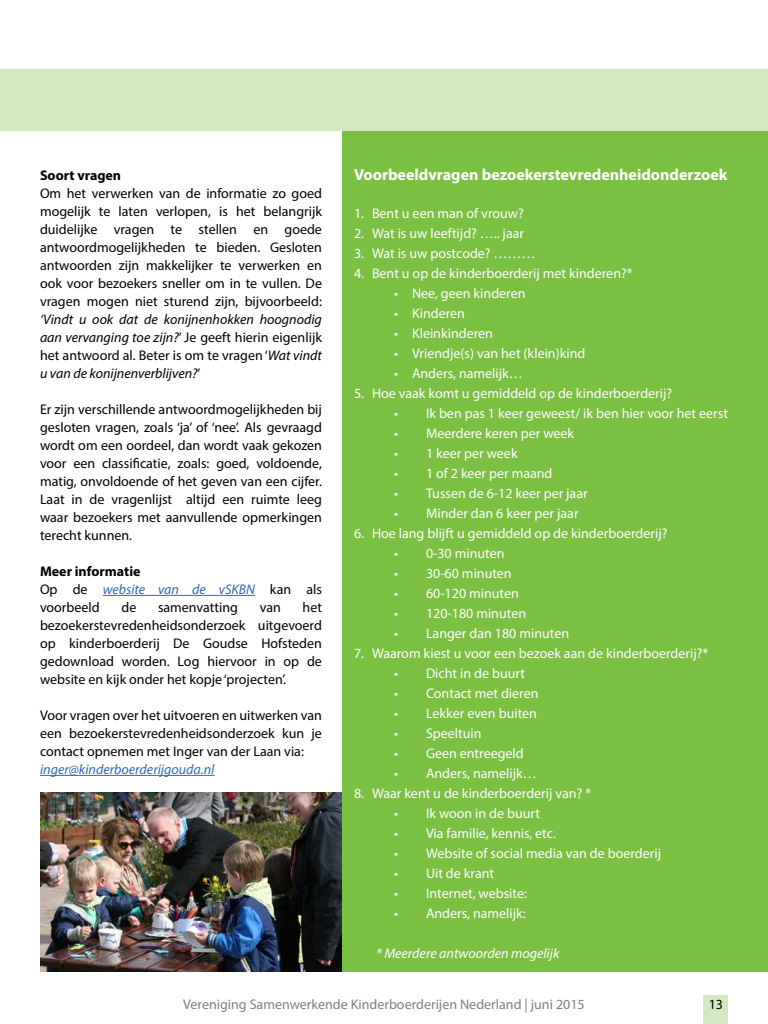
<style>
.page{position:relative;width:768px;height:1024px;background:#fff}
.page>*{position:absolute;margin:0;border:0;box-sizing:border-box;transform-origin:0 0}
.t1{font:700 16px "Myriad Pro";color:#fff}
.t2{font:14px/18px "Myriad Pro";color:#000;text-align:justify}
.t3{font:14px "Myriad Pro";color:#fff}
.t4{font:14px "Myriad Pro";color:#7e8083}
.t5{font:italic 14px "Myriad Pro";color:#3169b1}
.Basisalinea_geen_ras{font:italic 14px "Myriad Pro";color:#fff}
.t6{font:700 14px "Myriad Pro";color:#000}
.s1{font-style:italic}
.s2{font-style:italic;color:#3169b1}
</style>
<div class="page">
<div style="left:703px;top:995px;width:24px;height:29px;background:#d5e9c1"></div>
<div style="left:0;top:69px;width:768px;height:62px;background:#d5e9c1"></div>
<hr style="left:103px;top:595px;width:152px;height:1px;background:#3169b1">
<hr style="left:40px;top:775px;width:174px;height:1px;background:#3169b1">
<div style="left:342px;top:131px;width:426px;height:841px;background:#7ac143"></div>
<img style="left:40px;top:792px;width:302px;height:180px">
<p class="t6" style="left:40px;top:166px;width:83px">Soort vragen</p>
<p class="t2" style="left:40px;top:184px;width:284px">Om het verwerken van de informatie zo goed mogelijk te laten verlopen, is het belangrijk duidelijke vragen te stellen en goede antwoordmogelijkheden te bieden. Gesloten antwoorden zijn makkelijker te verwerken en ook voor bezoekers sneller om in te vullen. De vragen mogen niet sturend zijn, bijvoorbeeld: <span class="s1">‘Vindt u ook dat de konijnenhokken hoognodig aan vervanging toe zijn?</span>’ Je geeft hierin eigenlijk het antwoord al. Beter is om te vragen ‘<span class="s1">Wat vindt u van de konijnenverblijven?</span>’</p>
<p class="t2" style="left:40px;top:400px;width:284px">Er zijn verschillende antwoordmogelijkheden bij gesloten vragen, zoals ‘ja’ of ‘nee’. Als gevraagd wordt om een oordeel, dan wordt vaak gekozen voor een classificatie, zoals: goed, voldoende, matig, onvoldoende of het geven van een cijfer.<br>Laat in de vragenlijst altijd een ruimte leeg waar bezoekers met aanvullende opmerkingen terecht kunnen.</p>
<p class="t6" style="left:40px;top:562px;width:102px">Meer informatie</p>
<p class="t2" style="left:40px;top:580px;width:283px">Op de <span class="s2">website van de vSKBN</span> kan als voorbeeld</p>
<p class="t2" style="left:40px;top:598px;width:284px;text-indent:263px">het bezoekerstevredenheidsonderzoek uitgevoerd op kinderboerderij De Goudse Hofsteden gedownload worden. Log hiervoor in op de website en kijk onder het kopje ‘projecten’.</p>
<p class="t2" style="left:40px;top:706px;width:284px">Voor vragen over het uitvoeren en uitwerken van een bezoekerstevredenheidsonderzoek kun je contact opnemen met Inger van der Laan via:</p>
<p class="t5" style="left:40px;top:761px;width:176px">inger@kinderboerderijgouda.nl</p>
<p class="t2" style="left:121px;top:598px;width:16px">de</p>
<p class="t2" style="left:158px;top:598px;width:82px">samenvatting</p>
<p class="t2" style="left:260px;top:598px;width:23px">van</p>
<p class="t1" style="left:354px;top:164px;width:375px">Voorbeeldvragen bezoekerstevredenheidonderzoek</p>
<p class="t3" style="left:354px;top:205px;width:171px">1. Bent u een man of vrouw?</p>
<p class="t3" style="left:354px;top:225px;width:172px">2. Wat is uw leeftijd? ….. jaar</p>
<p class="t3" style="left:354px;top:245px;width:183px">3. Wat is uw postcode? ………</p>
<p class="t3" style="left:354px;top:265px;width:280px">4. Bent u op de kinderboerderij met kinderen?*</p>
<p class="t3" style="left:394px;top:285px;width:133px">• Nee, geen kinderen</p>
<p class="t3" style="left:394px;top:305px;width:72px">• Kinderen</p>
<p class="t3" style="left:394px;top:325px;width:101px">• Kleinkinderen</p>
<p class="t3" style="left:394px;top:345px;width:193px">• Vriendje(s) van het (klein)kind</p>
<p class="t3" style="left:394px;top:365px;width:130px">• Anders, namelijk…</p>
<p class="t3" style="left:354px;top:385px;width:320px">5. Hoe vaak komt u gemiddeld op de kinderboerderij?</p>
<p class="t3" style="left:394px;top:405px;width:336px">• Ik ben pas 1 keer geweest/ ik ben hier voor het eerst</p>
<p class="t3" style="left:394px;top:425px;width:182px">• Meerdere keren per week</p>
<p class="t3" style="left:394px;top:445px;width:125px">• 1 keer per week</p>
<p class="t3" style="left:394px;top:465px;width:160px">• 1 of 2 keer per maand</p>
<p class="t3" style="left:394px;top:485px;width:195px">• Tussen de 6-12 keer per jaar</p>
<p class="t3" style="left:394px;top:505px;width:186px">• Minder dan 6 keer per jaar</p>
<p class="t3" style="left:354px;top:525px;width:315px">6. Hoe lang blijft u gemiddeld op de kinderboerderij?</p>
<p class="t3" style="left:394px;top:545px;width:112px">• 0-30 minuten</p>
<p class="t3" style="left:394px;top:565px;width:119px">• 30-60 minuten</p>
<p class="t3" style="left:394px;top:585px;width:126px">• 60-120 minuten</p>
<p class="t3" style="left:394px;top:605px;width:134px">• 120-180 minuten</p>
<p class="t3" style="left:394px;top:625px;width:177px">• Langer dan 180 minuten</p>
<p class="t3" style="left:354px;top:645px;width:356px">7. Waarom kiest u voor een bezoek aan de kinderboerderij?*</p>
<p class="t3" style="left:394px;top:665px;width:133px">• Dicht in de buurt</p>
<p class="t3" style="left:394px;top:685px;width:146px">• Contact met dieren</p>
<p class="t3" style="left:394px;top:705px;width:145px">• Lekker even buiten</p>
<p class="t3" style="left:394px;top:725px;width:89px">• Speeltuin</p>
<p class="t3" style="left:394px;top:745px;width:131px">• Geen entreegeld</p>
<p class="t3" style="left:394px;top:765px;width:144px">• Anders, namelijk…</p>
<p class="t3" style="left:354px;top:785px;width:239px">8. Waar kent u de kinderboerderij van? *</p>
<p class="t3" style="left:394px;top:805px;width:148px">• Ik woon in de buurt</p>
<p class="t3" style="left:394px;top:825px;width:163px">• Via familie, kennis, etc.</p>
<p class="t3" style="left:394px;top:845px;width:269px">• Website of social media van de boerderij</p>
<p class="t3" style="left:394px;top:865px;width:102px">• Uit de krant</p>
<p class="t3" style="left:394px;top:885px;width:135px">• Internet, website:</p>
<p class="t3" style="left:394px;top:905px;width:133px">• Anders, namelijk:</p>
<p class="Basisalinea_geen_ras" style="left:376px;top:945px;width:185px">* Meerdere antwoorden mogelijk</p>
<p class="t4" style="left:183px;top:996px;width:403px">Vereniging Samenwerkende Kinderboerderijen Nederland | juni 2015</p>
<p class="t2" style="left:709px;top:995px;width:16px">13</p>
</div>
